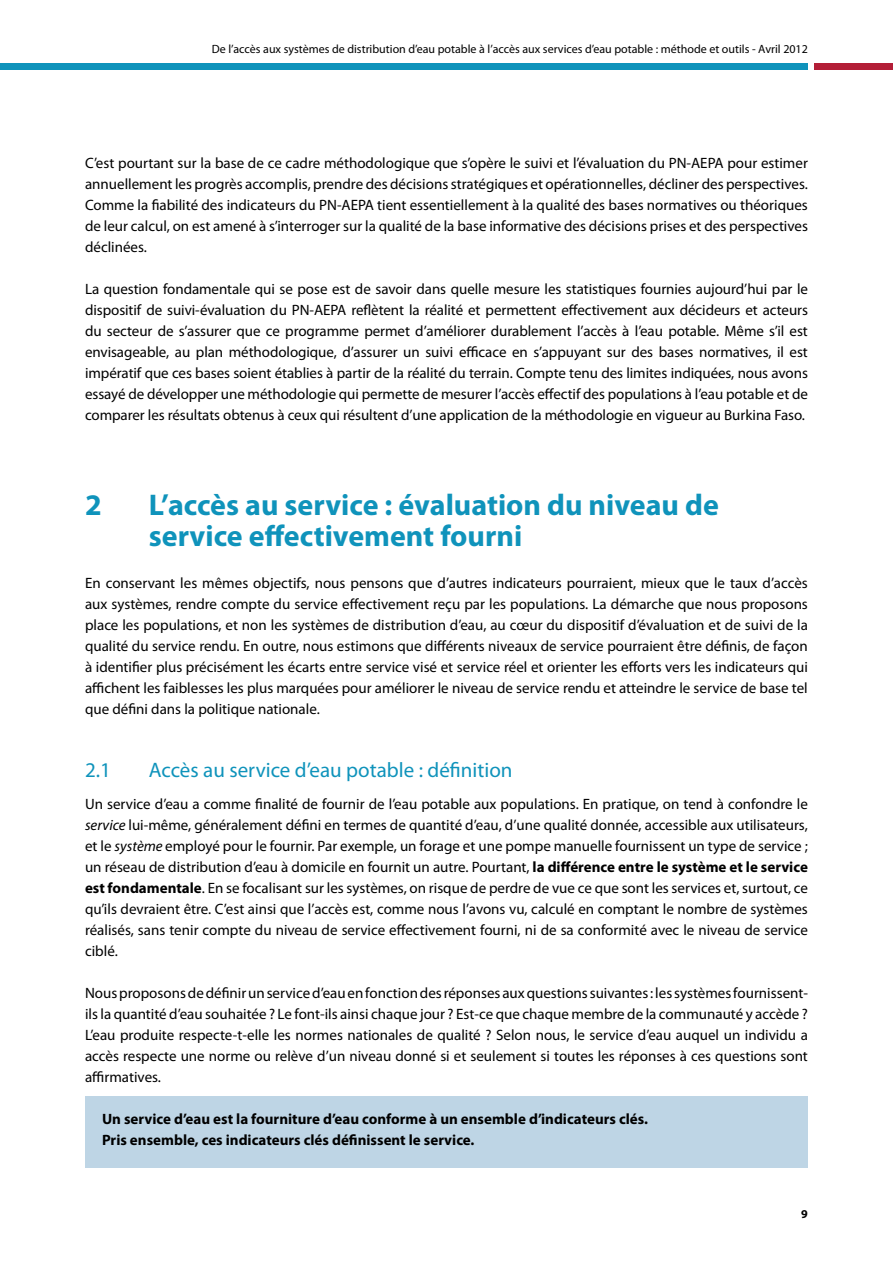
<style>
.page{position:relative;width:893px;height:1263px;background:#fff}
.page>*{position:absolute;margin:0;border:0;box-sizing:border-box;transform-origin:0 0}
.t1{font:700 30px/31.5px "Myriad Pro";color:#0f93bb}
.t2{font:21px "Myriad Pro";color:#0f93bb}
.t3{font:15px/21px "Myriad Pro";color:#000;text-align:justify}
.t4{font:700 15px/21px "Myriad Pro";color:#000}
.t5{font:12px "Myriad Pro";color:#000}
.t6{font:700 12px "Myriad Pro";color:#000}
.s1{font-style:italic}
.s2{font-weight:700}
</style>
<div class="page">
<div style="left:0;top:63px;width:808px;height:7px;background:#0f93bb"></div>
<div style="left:815px;top:63px;width:78px;height:7px;background:#b31e37"></div>
<div style="left:85px;top:1096px;width:723px;height:71px;background:#bed5e5"></div>
<p class="t5" style="left:212px;top:41px;width:598px">De l’accès aux systèmes de distribution d’eau potable à l’accès aux services d’eau potable : méthode et outils - Avril 2012</p>
<p class="t3" style="left:85px;top:152px;width:724px">C’est pourtant sur la base de ce cadre méthodologique que s’opère le suivi et l’évaluation du PN-AEPA pour estimer annuellement les progrès accomplis, prendre des décisions stratégiques et opérationnelles, décliner des perspectives.<br>Comme la fiabilité des indicateurs du PN-AEPA tient essentiellement à la qualité des bases normatives ou théoriques de leur calcul, on est amené à s’interroger sur la qualité de la base informative des décisions prises et des perspectives déclinées.</p>
<p class="t3" style="left:85px;top:278px;width:724px">La question fondamentale qui se pose est de savoir dans quelle mesure les statistiques fournies aujourd’hui par le dispositif de suivi-évaluation du PN-AEPA reflètent la réalité et permettent effectivement aux décideurs et acteurs du secteur de s’assurer que ce programme permet d’améliorer durablement l’accès à l’eau potable. Même s’il est envisageable, au plan méthodologique, d’assurer un suivi efficace en s’appuyant sur des bases normatives, il est impératif que ces bases soient établies à partir de la réalité du terrain. Compte tenu des limites indiquées, nous avons essayé de développer une méthodologie qui permette de mesurer l’accès effectif des populations à l’eau potable et de comparer les résultats obtenus à ceux qui résultent d’une application de la méthodologie en vigueur au Burkina Faso.</p>
<h1 class="t1" style="left:85px;top:488px;width:18px">2</h1>
<h1 class="t1" style="left:149px;top:488px;width:571px">L’accès au service : évaluation du niveau de service effectivement fourni</h1>
<p class="t3" style="left:85px;top:572px;width:724px">En conservant les mêmes objectifs, nous pensons que d’autres indicateurs pourraient, mieux que le taux d’accès aux systèmes, rendre compte du service effectivement reçu par les populations. La démarche que nous proposons place les populations, et non les systèmes de distribution d’eau, au cœur du dispositif d’évaluation et de suivi de la qualité du service rendu. En outre, nous estimons que différents niveaux de service pourraient être définis, de façon à identifier plus précisément les écarts entre service visé et service réel et orienter les efforts vers les indicateurs qui affichent les faiblesses les plus marquées pour améliorer le niveau de service rendu et atteindre le service de base tel que défini dans la politique nationale.</p>
<h2 class="t2" style="left:85px;top:757px;width:27px">2.1</h2>
<h2 class="t2" style="left:149px;top:757px;width:365px">Accès au service d’eau potable : définition</h2>
<p class="t3" style="left:85px;top:793px;width:724px">Un service d’eau a comme finalité de fournir de l’eau potable aux populations. En pratique, on tend à confondre le <span class="s1">service</span> lui-même, généralement défini en termes de quantité d’eau, d’une qualité donnée, accessible aux utilisateurs, et le <span class="s1">système</span> employé pour le fournir. Par exemple, un forage et une pompe manuelle fournissent un type de service ; un réseau de distribution d’eau à domicile en fournit un autre. Pourtant, <span class="s2">la différence entre le système et le service est fondamentale</span>. En se focalisant sur les systèmes, on risque de perdre de vue ce que sont les services et, surtout, ce qu’ils devraient être. C’est ainsi que l’accès est, comme nous l’avons vu, calculé en comptant le nombre de systèmes réalisés, sans tenir compte du niveau de service effectivement fourni, ni de sa conformité avec le niveau de service ciblé.</p>
<p class="t3" style="left:85px;top:982px;width:724px">Nous proposons de définir un service d’eau en fonction des réponses aux questions suivantes : les systèmes fournissent&shy;ils la quantité d’eau souhaitée ? Le font-ils ainsi chaque jour ? Est-ce que chaque membre de la communauté y accède ?<br>L’eau produite respecte-t-elle les normes nationales de qualité ? Selon nous, le service d’eau auquel un individu a accès respecte une norme ou relève d’un niveau donné si et seulement si toutes les réponses à ces questions sont affirmatives.</p>
<p class="t4" style="left:102px;top:1107px;width:547px">Un service d’eau est la fourniture d’eau conforme à un ensemble d’indicateurs clés.<br>Pris ensemble, ces indicateurs clés définissent le service.</p>
<p class="t6" style="left:801px;top:1206px;width:8px">9</p>
</div>
